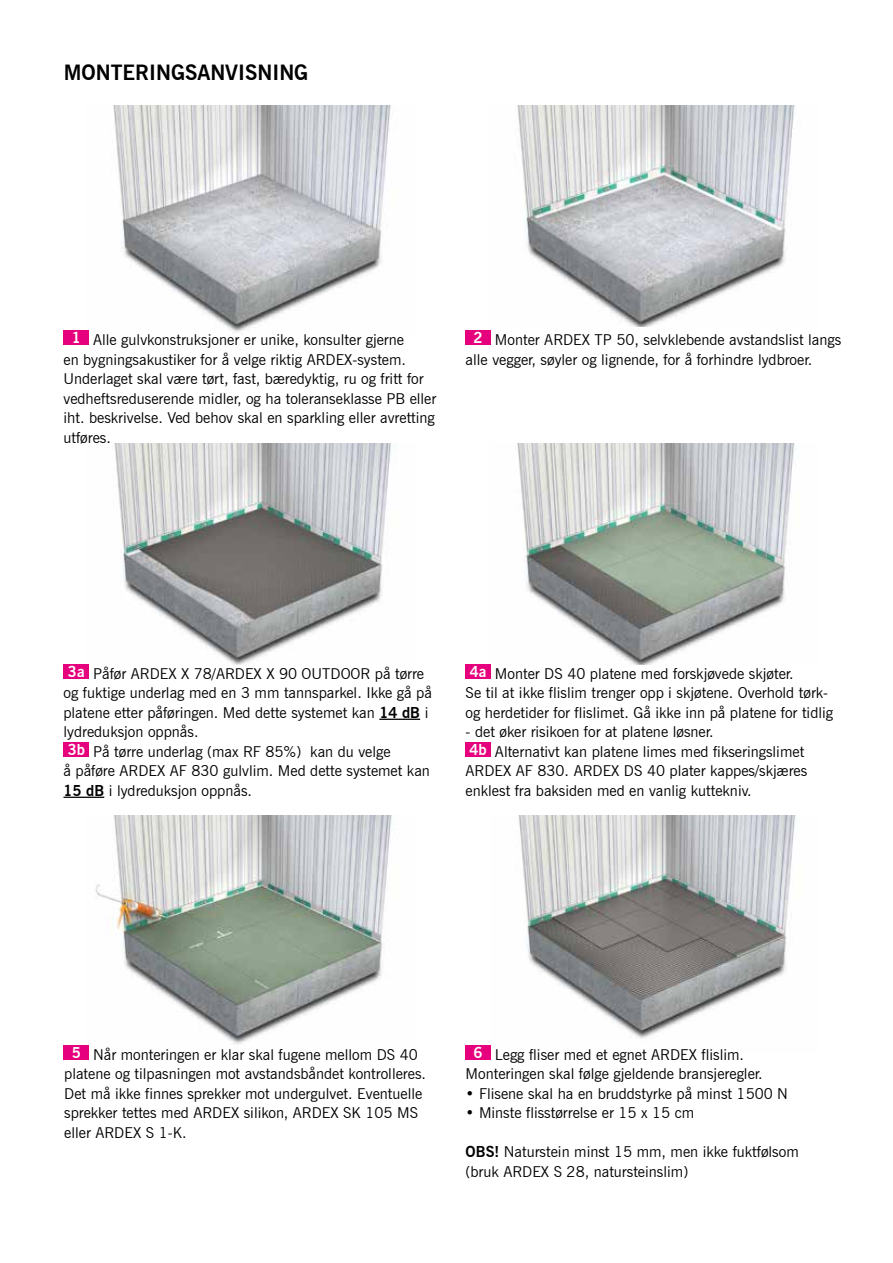
<style>
.page{position:relative;width:893px;height:1263px;background:#fff}
.page>*{position:absolute;margin:0;border:0;box-sizing:border-box;transform-origin:0 0}
.t1{font:700 21px "News Gothic BT";color:#000}
.t2{font:15px/19.5px "News Gothic BT";color:#000}
.t3{font:700 15px "News Gothic BT";color:#fff}
.s1{font-weight:700}
</style>
<div class="page">
<img style="left:113px;top:105px;width:278px;height:228px">
<img style="left:517px;top:105px;width:278px;height:221px">
<img style="left:114px;top:443px;width:278px;height:221px">
<hr style="left:379px;top:719px;width:41px;height:1px;background:#000">
<hr style="left:63px;top:797px;width:41px;height:1px;background:#000">
<img style="left:517px;top:443px;width:278px;height:221px">
<img style="left:95px;top:815px;width:297px;height:229px">
<img style="left:518px;top:815px;width:278px;height:224px">
<div style="left:466px;top:665px;width:25px;height:14px;background:#e6007d"></div>
<div style="left:466px;top:330px;width:25px;height:14px;background:#e6007d"></div>
<div style="left:466px;top:1045px;width:25px;height:14px;background:#e6007d"></div>
<div style="left:64px;top:665px;width:25px;height:14px;background:#e6007d"></div>
<div style="left:64px;top:330px;width:25px;height:14px;background:#e6007d"></div>
<div style="left:64px;top:1045px;width:25px;height:14px;background:#e6007d"></div>
<div style="left:64px;top:742px;width:25px;height:14px;background:#e6007d"></div>
<div style="left:466px;top:742px;width:25px;height:14px;background:#e6007d"></div>
<h1 class="t1" style="left:64px;top:60px;width:246px">MONTERINGSANVISNING</h1>
<p class="t3" style="left:72px;top:328px;width:11px">1</p>
<p class="t3" style="left:474px;top:328px;width:11px">2</p>
<p class="t2" style="left:63px;top:330px;width:374px;text-indent:30px">Alle gulvkonstruksjoner er unike, konsulter gjerne<br>en bygningsakustiker for å velge riktig ARDEX-system.<br>Underlaget skal være tørt, fast, bæredyktig, ru og fritt for vedheftsreduserende midler, og ha toleranseklasse PB eller iht. beskrivelse. Ved behov skal en sparkling eller avretting utføres.</p>
<p class="t2" style="left:466px;top:330px;width:377px;text-indent:29px">Monter ARDEX TP 50, selvklebende avstandslist langs alle vegger, søyler og lignende, for å forhindre lydbroer.</p>
<p class="t3" style="left:68px;top:663px;width:18px">3a</p>
<p class="t3" style="left:470px;top:663px;width:18px">4a</p>
<p class="t2" style="left:93px;top:664px;width:333px">Påfør ARDEX X 78/ARDEX X 90 OUTDOOR på tørre</p>
<p class="t2" style="left:63px;top:683px;width:370px">og fuktige underlag med en 3 mm tannsparkel. Ikke gå på</p>
<p class="t2" style="left:63px;top:703px;width:366px">platene etter påføringen. Med dette systemet kan <span class="s1">14 dB</span> i</p>
<p class="t2" style="left:63px;top:722px;width:137px">lydreduksjon oppnås.</p>
<p class="t2" style="left:93px;top:742px;width:299px">På tørre underlag (max RF 85%) kan du velge</p>
<p class="t2" style="left:63px;top:761px;width:368px">å påføre ARDEX AF 830 gulvlim. Med dette systemet kan</p>
<p class="t2" style="left:63px;top:781px;width:190px"><span class="s1">15 dB</span> i lydreduksjon oppnås.</p>
<p class="t2" style="left:466px;top:664px;width:369px;text-indent:29px">Monter DS 40 platene med forskjøvede skjøter.<br>Se til at ikke flislim trenger opp i skjøtene. Overhold tørk&shy;og herdetider for flislimet. Gå ikke inn på platene for tidlig</p>
<p class="t2" style="left:466px;top:722px;width:250px">- det øker risikoen for at platene løsner.</p>
<p class="t2" style="left:495px;top:742px;width:311px">Alternativt kan platene limes med fikseringslimet</p>
<p class="t2" style="left:466px;top:761px;width:343px">ARDEX AF 830. ARDEX DS 40 plater kappes/skjæres</p>
<p class="t2" style="left:466px;top:781px;width:288px">enklest fra baksiden med en vanlig kuttekniv.</p>
<p class="t3" style="left:68px;top:741px;width:19px">3b</p>
<p class="t3" style="left:469px;top:741px;width:19px">4b</p>
<p class="t3" style="left:474px;top:1044px;width:11px">6</p>
<p class="t3" style="left:72px;top:1044px;width:11px">5</p>
<p class="t2" style="left:64px;top:1044px;width:363px;text-indent:29px">Når monteringen er klar skal fugene mellom DS 40 platene og tilpasningen mot avstandsbåndet kontrolleres.<br>Det må ikke finnes sprekker mot undergulvet. Eventuelle sprekker tettes med ARDEX silikon, ARDEX SK 105 MS eller ARDEX S 1-K.</p>
<p class="t2" style="left:466px;top:1044px;width:299px;text-indent:29px">Legg fliser med et egnet ARDEX flislim.<br>Monteringen skal følge gjeldende bransjeregler.</p>
<p class="t2" style="left:466px;top:1083px;width:324px">• Flisene skal ha en bruddstyrke på minst 1500 N</p>
<p class="t2" style="left:466px;top:1103px;width:230px">• Minste flisstørrelse er 15 x 15 cm</p>
<p class="t2" style="left:466px;top:1142px;width:335px"><span class="s1">OBS!</span> Naturstein minst 15 mm, men ikke fuktfølsom (bruk ARDEX S 28, natursteinslim)</p>
</div>
